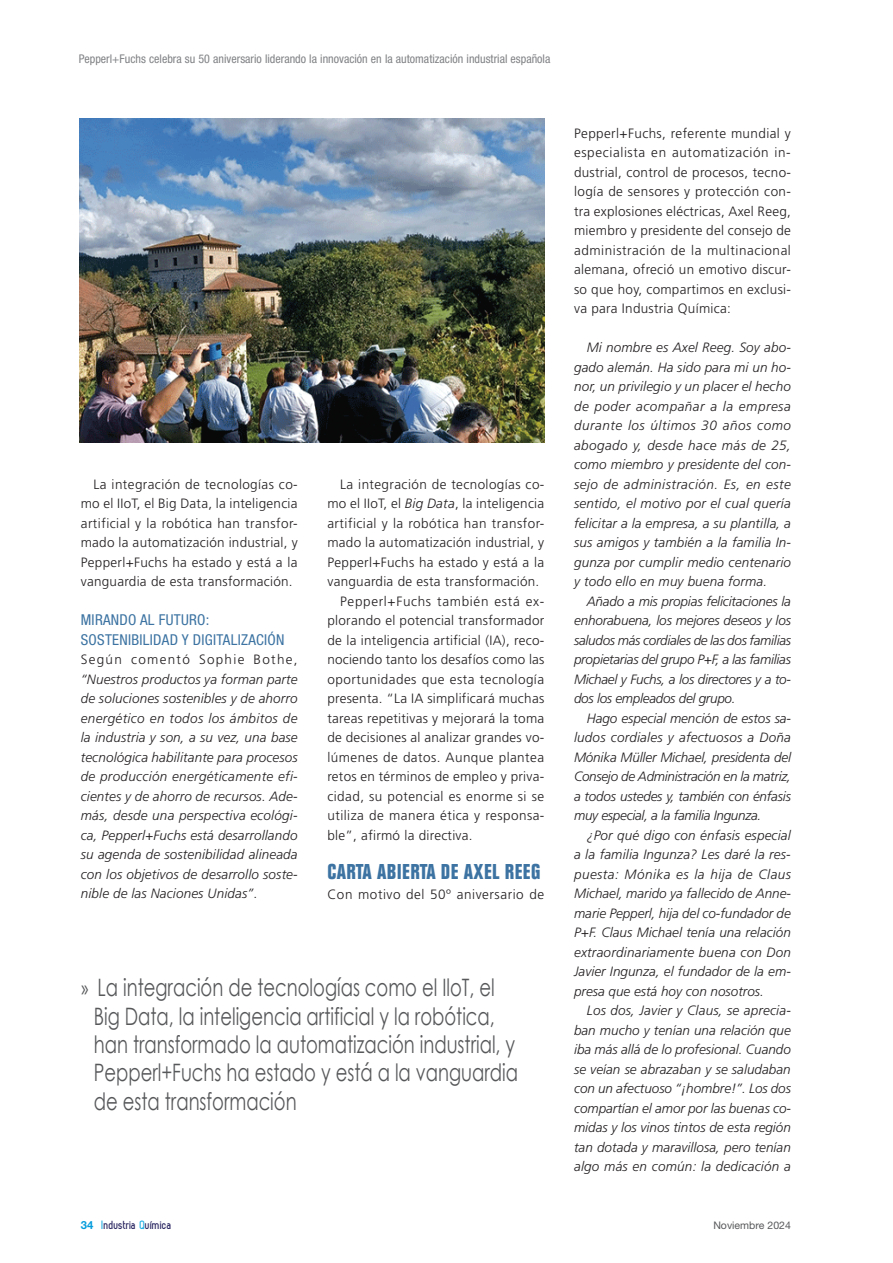
<style>
.page{position:relative;width:893px;height:1263px;background:#fff}
.page>*{position:absolute;margin:0;border:0;box-sizing:border-box;transform-origin:0 0}
.t1{font:24px/28.5px "Century Gothic";color:#57585a;scale:.75 1}
.t2{font:700 condensed 21px "Folio";letter-spacing:.02em;color:#3c73a2}
.t3{font:condensed 15px/19.5px "Helvetica Neue LT Std";letter-spacing:.02em;color:#3c73a2}
.t4{font:italic 300 13.5px/19.5px "Frutiger";letter-spacing:.005em;color:#231f20;text-align:justify}
.t5{font:300 13.5px/19.5px "Frutiger";letter-spacing:.02em;color:#231f20;text-align:justify}
.t6{font:300 13.5px "Frutiger";letter-spacing:.04em;color:#231f20}
.t7{font:300 13.5px "Frutiger";letter-spacing:.05em;color:#231f20}
.t8{font:300 13.5px "Frutiger";letter-spacing:.095em;color:#231f20}
.t9{font:condensed 12px "Helvetica Neue LT Std";color:#808285}
.t10{font:700 12px "Zag";color:#27235f}
.t11{font:10.5px "Helvetica Neue LT Std";color:#57585a}
.s1{font-style:normal}
.s2{font-style:italic}
.s3{font-family:"Myriad Pro"}
.s4{font-family:"Helvetica Neue LT Std";font-size:11.25px;color:#069ddc}
.s5{color:#1bace1}
</style>
<div class="page">
<img style="left:80px;top:118px;width:464px;height:324px">
<p class="t9" style="left:79px;top:51px;width:473px">Pepperl+Fuchs celebra su 50 aniversario liderando la innovación en la automatización industrial española</p>
<p class="t5" style="left:81px;top:475px;width:218px;text-indent:13px">La integración de tecnologías co&shy;mo el IIoT, el Big Data, la inteligencia artificial y la robótica han transfor&shy;mado la automatización industrial, y Pepperl+Fuchs ha estado y está a la vanguardia de esta transformación.</p>
<p class="t3" style="left:81px;top:610px;width:205px">mirando al futuro: sostenibilidad y digitalización</p>
<p class="t8" style="left:81px;top:652px;width:218px">Según comentó Sophie Bothe,</p>
<p class="t4" style="left:81px;top:670px;width:219px">“Nuestros productos ya forman parte de soluciones sostenibles y de ahorro energético en todos los ámbitos de la industria y son, a su vez, una base tecnológica habilitante para procesos de producción energéticamente efi&shy;cientes y de ahorro de recursos. Ade&shy;más, desde una perspectiva ecológi&shy;ca, Pepperl+Fuchs está desarrollando su agenda de sostenibilidad alineada con los objetivos de desarrollo soste&shy;nible de las Naciones Unidas”<span class="s1">.</span></p>
<p class="t5" style="left:340px;top:475px;width:206px">La integración de tecnologías co-</p>
<p class="t5" style="left:327px;top:494px;width:218px">mo el IIoT, el <span class="s2">Big Data</span>, la inteligencia</p>
<p class="t5" style="left:327px;top:514px;width:218px">artificial y la robótica han transfor-</p>
<p class="t5" style="left:327px;top:533px;width:218px">mado la automatización industrial, y</p>
<p class="t5" style="left:327px;top:553px;width:218px">Pepperl+Fuchs ha estado y está a la</p>
<p class="t5" style="left:327px;top:572px;width:213px">vanguardia de esta transformación.</p>
<p class="t7" style="left:340px;top:593px;width:206px">Pepperl+Fuchs también está ex-</p>
<p class="t5" style="left:327px;top:611px;width:218px">plorando el potencial transformador</p>
<p class="t5" style="left:327px;top:631px;width:218px">de la inteligencia artificial (IA), reco-</p>
<p class="t5" style="left:327px;top:650px;width:218px">nociendo tanto los desafíos como las</p>
<p class="t5" style="left:327px;top:670px;width:218px">oportunidades que esta tecnología</p>
<p class="t5" style="left:327px;top:689px;width:218px">presenta. “La IA simplificará muchas</p>
<p class="t5" style="left:327px;top:709px;width:218px">tareas repetitivas y mejorará la toma</p>
<p class="t5" style="left:327px;top:728px;width:218px">de decisiones al analizar grandes vo-</p>
<p class="t5" style="left:327px;top:748px;width:218px">lúmenes de datos. Aunque plantea</p>
<p class="t5" style="left:327px;top:767px;width:218px">retos en términos de empleo y priva-</p>
<p class="t5" style="left:327px;top:787px;width:218px">cidad, su potencial es enorme si se</p>
<p class="t5" style="left:327px;top:806px;width:218px">utiliza de manera ética y responsa-</p>
<p class="t5" style="left:327px;top:826px;width:147px">ble”, afirmó la directiva.</p>
<h2 class="t2" style="left:327px;top:860px;width:214px">CARTA ABIERTA DE AXEL REEG</h2>
<p class="t6" style="left:327px;top:886px;width:218px">Con motivo del 50º aniversario de</p>
<h1 class="t1" style="left:94px;top:973px;width:567px;text-indent:-13px"><span class="s3">»</span> La integración de tecnologías como el IloT, el Big Data, la inteligencia artificial y la robótica, han transformado la automatización industrial, y Pepperl+Fuchs ha estado y está a la vanguardia de esta transformación</h1>
<p class="t5" style="left:574px;top:124px;width:218px">Pepperl+Fuchs, referente mundial y especialista en automatización in&shy;dustrial, control de procesos, tecno&shy;logía de sensores y protección con&shy;tra explosiones eléctricas, Axel Reeg, miembro y presidente del consejo de administración de la multinacional alemana, ofreció un emotivo discur&shy;so que hoy, compartimos en exclusi&shy;va para Industria Química:</p>
<p class="t4" style="left:574px;top:338px;width:218px;text-indent:13px">Mi nombre es Axel Reeg. Soy abo&shy;gado alemán. Ha sido para mi un ho&shy;nor, un privilegio y un placer el hecho de poder acompañar a la empresa durante los últimos 30 años como abogado y, desde hace más de 25, como miembro y presidente del con&shy;sejo de administración. Es, en este sentido, el motivo por el cual quería felicitar a la empresa, a su plantilla, a sus amigos y también a la familia In&shy;gunza por cumplir medio centenario y todo ello en muy buena forma.</p>
<p class="t4" style="left:574px;top:592px;width:219px;text-indent:13px">Añado a mis propias felicitaciones la enhorabuena, los mejores deseos y los saludos más cordiales de las dos familias propietarias del grupo P+F, a las familias Michael y Fuchs, a los directores y a to&shy;dos los empleados del grupo.</p>
<p class="t4" style="left:574px;top:708px;width:218px;text-indent:13px">Hago especial mención de estos sa&shy;ludos cordiales y afectuosos a Doña Mónika Müller Michael, presidenta del Consejo de Administración en la matriz, a todos ustedes y, también con énfasis muy especial, a la familia Ingunza.</p>
<p class="t4" style="left:574px;top:825px;width:218px;text-indent:13px">¿Por qué digo con énfasis especial a la familia Ingunza? Les daré la res&shy;puesta: Mónika es la hija de Claus Michael, marido ya fallecido de Anne&shy;marie Pepperl, hija del co-fundador de P+F. Claus Michael tenía una relación extraordinariamente buena con Don Javier Ingunza, el fundador de la em&shy;presa que está hoy con nosotros.</p>
<p class="t4" style="left:574px;top:1001px;width:218px;text-indent:13px">Los dos, Javier y Claus, se aprecia&shy;ban mucho y tenían una relación que iba más allá de lo profesional. Cuando se veían se abrazaban y se saludaban con un afectuoso “¡hombre!”. Los dos compartían el amor por las buenas co&shy;midas y los vinos tintos de esta región tan dotada y maravillosa, pero tenían algo más en común: la dedicación a</p>
<p class="t10" style="left:81px;top:1218px;width:93px"><span class="s4">34</span> <span class="s5">I</span>ndustria <span class="s5">Q</span>uímica</p>
<p class="t11" style="left:713px;top:1219px;width:79px">Noviembre 2024</p>
</div>
